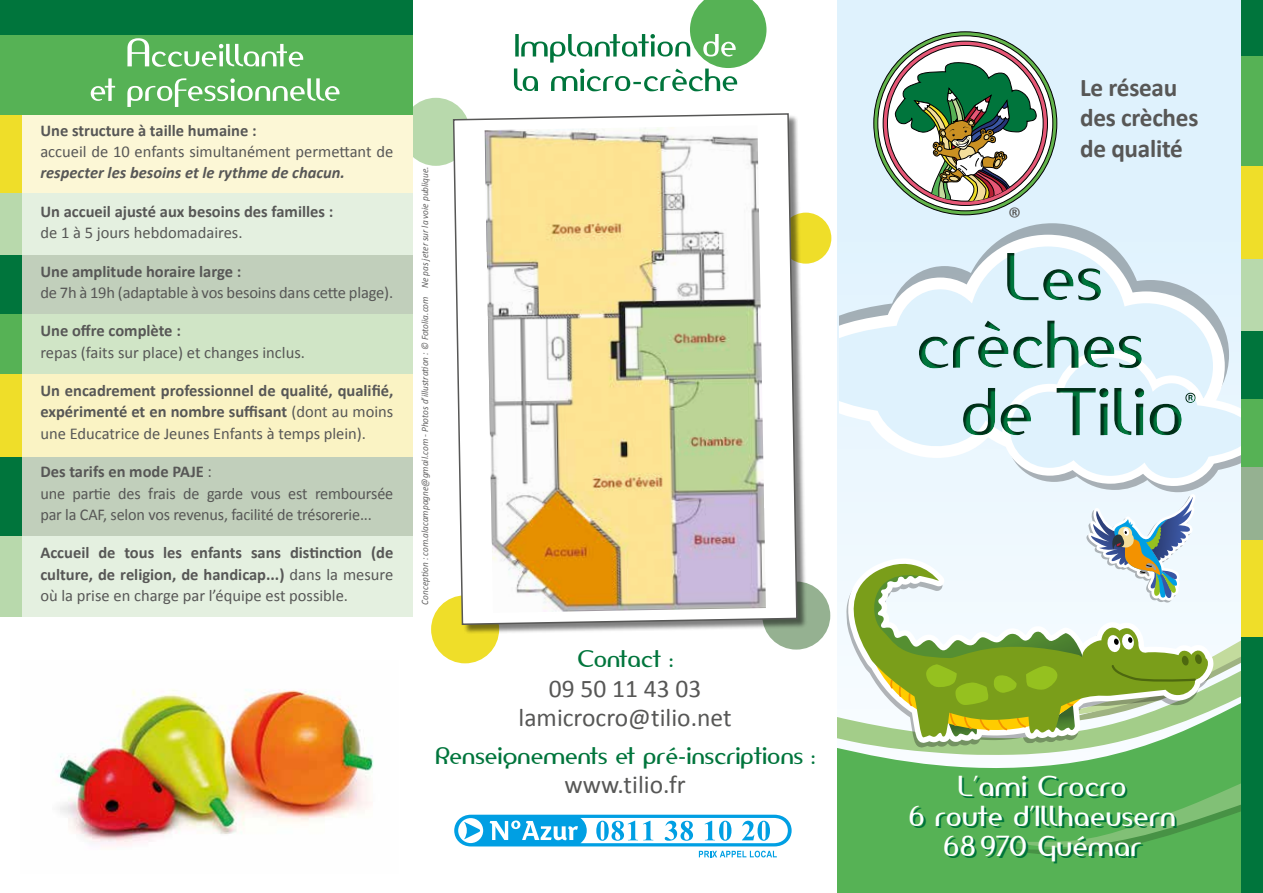
<style>
.page{position:relative;width:1263px;height:893px;background:#fff}
.page>*{position:absolute;margin:0;border:0;box-sizing:border-box;transform-origin:0 0}
.t1{font:27px/30px "Amerika Sans";letter-spacing:.01em;color:#fff;text-align:center}
.t2{font:27px "Calibri";color:#575756}
.t3{font:25.5px/29.2px "Calibri";color:#575756;text-align:center}
.t4{font:700 25.5px/30.6px "Calibri";letter-spacing:-.01em;color:#575756}
.t5{font:22.5px "Amerika Sans";color:#00753c}
.t6{font:700 16.5px/21.3px "Calibri";color:#575756;text-align:justify}
.t7{font:16.5px/21.5px "Calibri";letter-spacing:-.01em;color:#575756}
.t8{font:italic 700 16.5px "Calibri";color:#575756}
.t9{font:italic 9.75px "Calibri";color:#646363;scale:.95 1}
.s1{font-weight:400}
.s2{font-weight:700}
</style>
<div class="page">
<div style="left:838px;top:0;width:425px;height:893px;background:#dff2fd"></div>
<div style="left:838px;top:755px;width:404px;height:138px;background:#56b255"></div>
<svg style="left:874px;top:32px;width:183px;height:183px;fill:#60af48"></svg>
<svg style="left:878px;top:36px;width:175px;height:175px;fill:#fff"></svg>
<svg style="left:883px;top:41px;width:164px;height:164px"></svg>
<svg style="left:887px;top:45px;width:156px;height:156px;fill:#fff"></svg>
<svg style="left:895px;top:60px;width:142px;height:141px"></svg>
<svg style="left:1007px;top:223px;width:90px;height:12px"></svg>
<svg style="left:840px;top:235px;width:381px;height:223px"></svg>
<svg style="left:840px;top:246px;width:373px;height:203px"></svg>
<div style="left:1242px;top:55px;width:21px;height:111px;background:#56b255"></div>
<div style="left:1242px;top:0;width:21px;height:55px;background:#00753c"></div>
<div style="left:1242px;top:166px;width:21px;height:93px;background:#efde29"></div>
<div style="left:1242px;top:259px;width:21px;height:73px;background:#b8d9ac"></div>
<div style="left:1242px;top:638px;width:21px;height:255px;background:#00753c"></div>
<div style="left:917px;top:253px;width:279px;height:184px;background:#000;opacity:.6"></div>
<div style="left:402px;top:98px;width:68px;height:68px;background:#b8d9ac;border-radius:50%"></div>
<div style="left:431px;top:595px;width:68px;height:68px;background:#efde29;border-radius:50%"></div>
<div style="left:780px;top:213px;width:51px;height:51px;background:#efde29;border-radius:50%"></div>
<svg style="left:514px;top:0;width:252px;height:91px"></svg>
<div style="left:762px;top:582px;width:68px;height:68px;background:#95b191;border-radius:50%"></div>
<div style="left:454px;top:114px;width:353px;height:521px;background:#000;opacity:.5"></div>
<svg style="left:452px;top:112px;width:346px;height:514px"></svg>
<svg style="left:451px;top:812px;width:344px;height:37px"></svg>
<svg style="left:454px;top:815px;width:338px;height:42px"></svg>
<div style="left:0;top:34px;width:412px;height:81px;background:#56b255"></div>
<div style="left:0;top:0;width:412px;height:34px;background:#00753c"></div>
<div style="left:17px;top:115px;width:395px;height:78px;background:#fcf7d6"></div>
<div style="left:17px;top:193px;width:395px;height:62px;background:#e4f0e0"></div>
<div style="left:17px;top:255px;width:395px;height:60px;background:#c1cfbb"></div>
<div style="left:17px;top:315px;width:395px;height:59px;background:#d0e5c6"></div>
<div style="left:17px;top:374px;width:395px;height:83px;background:#faf3c4"></div>
<div style="left:17px;top:457px;width:395px;height:79px;background:#c1cfbb"></div>
<div style="left:17px;top:536px;width:395px;height:81px;background:#e4f0e0"></div>
<svg style="left:91px;top:78px;width:249px;height:29px"></svg>
<svg style="left:127px;top:38px;width:176px;height:29px"></svg>
<img style="left:58px;top:689px;width:316px;height:156px">
<div style="left:0;top:115px;width:21px;height:78px;background:#efde29"></div>
<div style="left:0;top:193px;width:21px;height:62px;background:#b8d9ac"></div>
<div style="left:0;top:255px;width:21px;height:60px;background:#00753c"></div>
<div style="left:0;top:315px;width:21px;height:59px;background:#56b255"></div>
<div style="left:0;top:374px;width:21px;height:83px;background:#efde29"></div>
<div style="left:0;top:457px;width:21px;height:79px;background:#00753c"></div>
<div style="left:0;top:536px;width:21px;height:81px;background:#b8d9ac"></div>
<svg style="left:839px;top:550px;width:25px;height:188px;fill:#f2faff"></svg>
<svg style="left:864px;top:321px;width:399px;height:537px"></svg>
<p class="t6" style="left:40px;top:119px;width:218px">Une structure à taille humaine :</p>
<p class="t7" style="left:40px;top:140px;width:354px">accueil de 10 enfants simultanément permettant de</p>
<p class="t8" style="left:40px;top:161px;width:306px">respecter les besoins et le rythme de chacun.</p>
<p class="t6" style="left:40px;top:200px;width:294px">Un accueil ajusté aux besoins des familles :</p>
<p class="t7" style="left:40px;top:222px;width:204px">de 1 à 5 jours hebdomadaires.</p>
<p class="t6" style="left:40px;top:260px;width:202px">Une amplitude horaire large :</p>
<p class="t7" style="left:40px;top:281px;width:354px">de 7h à 19h (adaptable à vos besoins dans cette plage).</p>
<p class="t6" style="left:40px;top:320px;width:142px">Une offre complète :</p>
<p class="t7" style="left:40px;top:341px;width:266px">repas (faits sur place) et changes inclus.</p>
<p class="t6" style="left:40px;top:379px;width:354px">Un encadrement professionnel de qualité, qualifié, expérimenté et en nombre suffisant <span class="s1">(dont au moins une Educatrice de Jeunes Enfants à temps plein).</span></p>
<p class="t7" style="left:40px;top:460px;width:354px"><span class="s2">Des tarifs en mode PAJE</span> :<br>une partie des frais de garde vous est remboursée par la CAF, selon vos revenus, facilité de trésorerie...</p>
<p class="t6" style="left:40px;top:542px;width:354px">Accueil de tous les enfants sans distinction (de culture, de religion, de handicap...) <span class="s1">dans la mesure où la prise en charge par l’équipe est possible.</span></p>
<p class="t9" style="left:418px;top:604px;width:463px;rotate:-90deg">Conception : com.alacampagne@gmail.com - Photos d’illustration : © Fotolia.com Ne pas jeter sur la voie publique.</p>
<h3 class="t5" style="left:577px;top:645px;width:97px">Contact :</h3>
<h2 class="t3" style="left:519px;top:673px;width:215px">09 50 11 43 03 lamicrocro@tilio.net</h2>
<h3 class="t5" style="left:435px;top:741px;width:382px">Renseignements et pré-inscriptions :</h3>
<h2 class="t3" style="left:564px;top:769px;width:123px">www.tilio.fr</h2>
<h1 class="t2" style="left:1008px;top:199px;width:15px">®</h1>
<h2 class="t4" style="left:1080px;top:71px;width:120px">Le réseau des crèches de qualité</h2>
<h1 class="t1" style="left:908px;top:771px;width:269px">L’ami Crocro<br>6 route d’Illhaeusern<br>68 970 Guémar</h1>
</div>
